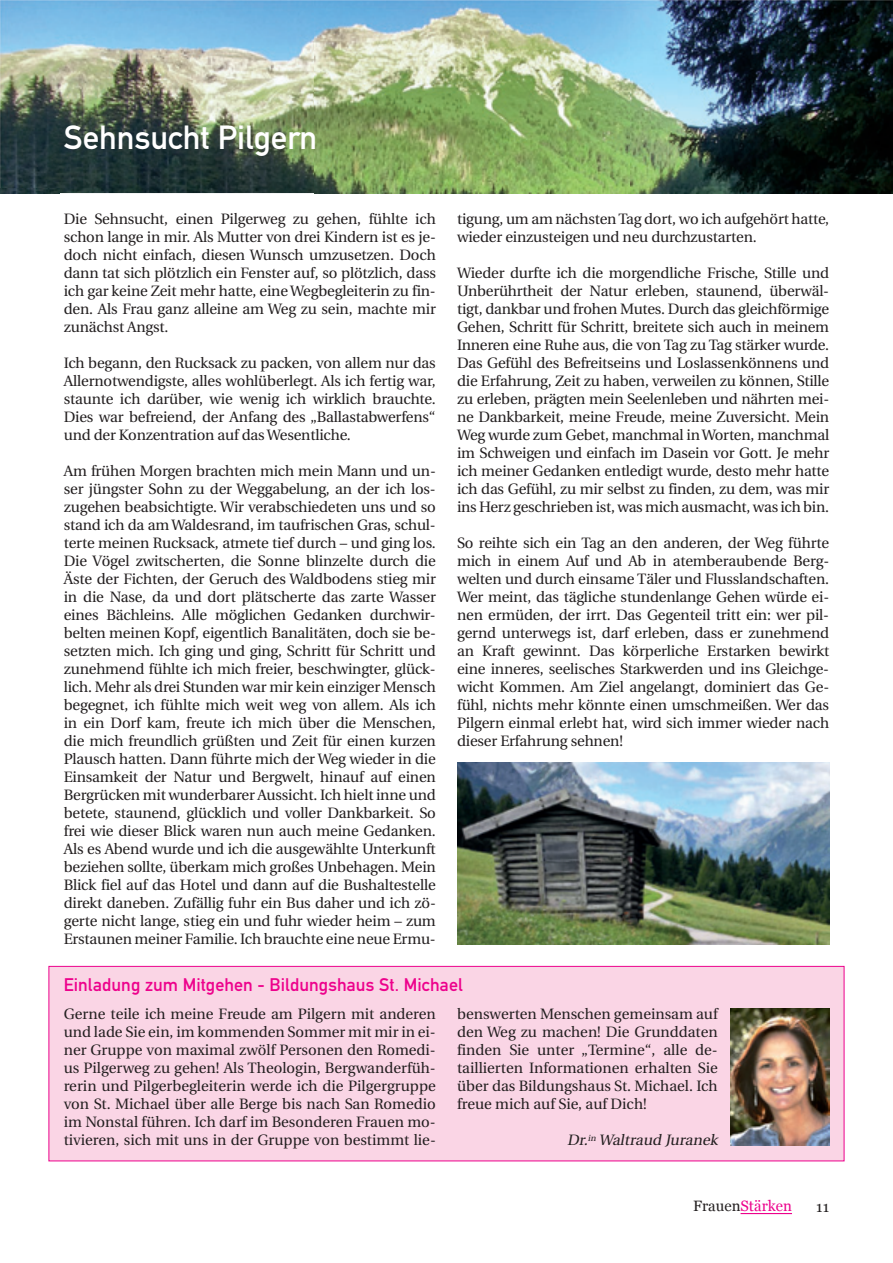
<style>
.page{position:relative;width:893px;height:1263px;background:#fff}
.page>*{position:absolute;margin:0;border:0;box-sizing:border-box;transform-origin:0 0}
.t1{font:33px "DIN Mittelschrift";color:#fff}
.t2{font:18px "DIN Mittelschrift";letter-spacing:.005em;color:#ed028c}
.t3{font:15px/18px "Utopia";letter-spacing:-.01em;color:#231f20;text-align:justify}
.t4{font:italic 15px "Utopia";color:#231f20}
.t5{font:15px "Georgia";color:#ed028c}
.t6{font:15px "Georgia";color:#231f20}
.s1{color:#231f20}
</style>
<div class="page">
<hr style="left:741px;top:1213px;width:51px;height:1px;background:#ed028c">
<img style="left:0;top:0;width:893px;height:193px">
<div style="left:49px;top:966px;width:795px;height:195px;background:#fad5e5;border:1px solid #ed028c"></div>
<img style="left:0;top:188px;width:60px;height:5px">
<img style="left:730px;top:1008px;width:99px;height:138px">
<img style="left:457px;top:762px;width:372px;height:182px">
<h1 class="t1" style="left:64px;top:118px;width:255px">Sehnsucht Pilgern</h1>
<p class="t3" style="left:64px;top:210px;width:374px">Die Sehnsucht, einen Pilgerweg zu gehen, fühlte ich schon lange in mir. Als Mutter von drei Kindern ist es je&shy;doch nicht einfach, diesen Wunsch umzusetzen. Doch dann tat sich plötzlich ein Fenster auf, so plötzlich, dass ich gar keine Zeit mehr hatte, eine Wegbegleiterin zu fin&shy;den. Als Frau ganz alleine am Weg zu sein, machte mir zunächst Angst.</p>
<p class="t3" style="left:64px;top:354px;width:374px">Ich begann, den Rucksack zu packen, von allem nur das Allernotwendigste, alles wohlüberlegt. Als ich fertig war, staunte ich darüber, wie wenig ich wirklich brauchte.<br>Dies war befreiend, der Anfang des „Ballastabwerfens“ und der Konzentration auf das Wesentliche.</p>
<p class="t3" style="left:64px;top:462px;width:374px">Am frühen Morgen brachten mich mein Mann und un&shy;ser jüngster Sohn zu der Weggabelung, an der ich los&shy;zugehen beabsichtigte. Wir verabschiedeten uns und so stand ich da am Waldesrand, im taufrischen Gras, schul&shy;terte meinen Rucksack, atmete tief durch – und ging los.<br>Die Vögel zwitscherten, die Sonne blinzelte durch die Äste der Fichten, der Geruch des Waldbodens stieg mir in die Nase, da und dort plätscherte das zarte Wasser eines Bächleins. Alle möglichen Gedanken durchwir&shy;belten meinen Kopf, eigentlich Banalitäten, doch sie be&shy;setzten mich. Ich ging und ging, Schritt für Schritt und zunehmend fühlte ich mich freier, beschwingter, glück&shy;lich. Mehr als drei Stunden war mir kein einziger Mensch begegnet, ich fühlte mich weit weg von allem. Als ich in ein Dorf kam, freute ich mich über die Menschen, die mich freundlich grüßten und Zeit für einen kurzen Plausch hatten. Dann führte mich der Weg wieder in die Einsamkeit der Natur und Bergwelt, hinauf auf einen Bergrücken mit wunderbarer Aussicht. Ich hielt inne und betete, staunend, glücklich und voller Dankbarkeit. So frei wie dieser Blick waren nun auch meine Gedanken.<br>Als es Abend wurde und ich die ausgewählte Unterkunft beziehen sollte, überkam mich großes Unbehagen. Mein Blick fiel auf das Hotel und dann auf die Bushaltestelle direkt daneben. Zufällig fuhr ein Bus daher und ich zö&shy;gerte nicht lange, stieg ein und fuhr wieder heim – zum Erstaunen meiner Familie. Ich brauchte eine neue Ermu-</p>
<p class="t3" style="left:457px;top:210px;width:374px">tigung, um am nächsten Tag dort, wo ich aufgehört hatte, wieder einzusteigen und neu durchzustarten.</p>
<p class="t3" style="left:457px;top:264px;width:374px">Wieder durfte ich die morgendliche Frische, Stille und Unberührtheit der Natur erleben, staunend, überwäl&shy;tigt, dankbar und frohen Mutes. Durch das gleichförmige Gehen, Schritt für Schritt, breitete sich auch in meinem Inneren eine Ruhe aus, die von Tag zu Tag stärker wurde.<br>Das Gefühl des Befreitseins und Loslassenkönnens und die Erfahrung, Zeit zu haben, verweilen zu können, Stille zu erleben, prägten mein Seelenleben und nährten mei&shy;ne Dankbarkeit, meine Freude, meine Zuversicht. Mein Weg wurde zum Gebet, manchmal in Worten, manchmal im Schweigen und einfach im Dasein vor Gott. Je mehr ich meiner Gedanken entledigt wurde, desto mehr hatte ich das Gefühl, zu mir selbst zu finden, zu dem, was mir ins Herz geschrieben ist, was mich ausmacht, was ich bin.</p>
<p class="t3" style="left:457px;top:534px;width:374px">So reihte sich ein Tag an den anderen, der Weg führte mich in einem Auf und Ab in atemberaubende Berg&shy;welten und durch einsame Täler und Flusslandschaften.<br>Wer meint, das tägliche stundenlange Gehen würde ei&shy;nen ermüden, der irrt. Das Gegenteil tritt ein: wer pil&shy;gernd unterwegs ist, darf erleben, dass er zunehmend an Kraft gewinnt. Das körperliche Erstarken bewirkt eine inneres, seelisches Starkwerden und ins Gleichge&shy;wicht Kommen. Am Ziel angelangt, dominiert das Ge&shy;fühl, nichts mehr könnte einen umschmeißen. Wer das Pilgern einmal erlebt hat, wird sich immer wieder nach dieser Erfahrung sehnen!</p>
<p class="t2" style="left:64px;top:974px;width:400px">Einladung zum Mitgehen - Bildungshaus St. Michael</p>
<p class="t3" style="left:64px;top:1006px;width:374px">Gerne teile ich meine Freude am Pilgern mit anderen und lade Sie ein, im kommenden Sommer mit mir in ei&shy;ner Gruppe von maximal zwölf Personen den Romedi&shy;us Pilgerweg zu gehen! Als Theologin, Bergwanderfüh&shy;rerin und Pilgerbegleiterin werde ich die Pilgergruppe von St. Michael über alle Berge bis nach San Romedio im Nonstal führen. Ich darf im Besonderen Frauen mo&shy;tivieren, sich mit uns in der Gruppe von bestimmt lie-</p>
<p class="t3" style="left:457px;top:1006px;width:262px">benswerten Menschen gemeinsam auf den Weg zu machen! Die Grunddaten finden Sie unter „Termine“, alle de&shy;taillierten Informationen erhalten Sie über das Bildungshaus St. Michael. Ich freue mich auf Sie, auf Dich!</p>
<p class="t4" style="left:567px;top:1132px;width:155px">Dr.<sup>in</sup> Waltraud Juranek</p>
<p class="t5" style="left:693px;top:1197px;width:100px"><span class="s1">Frauen</span>Stärken</p>
<p class="t6" style="left:816px;top:1198px;width:14px">11</p>
</div>
